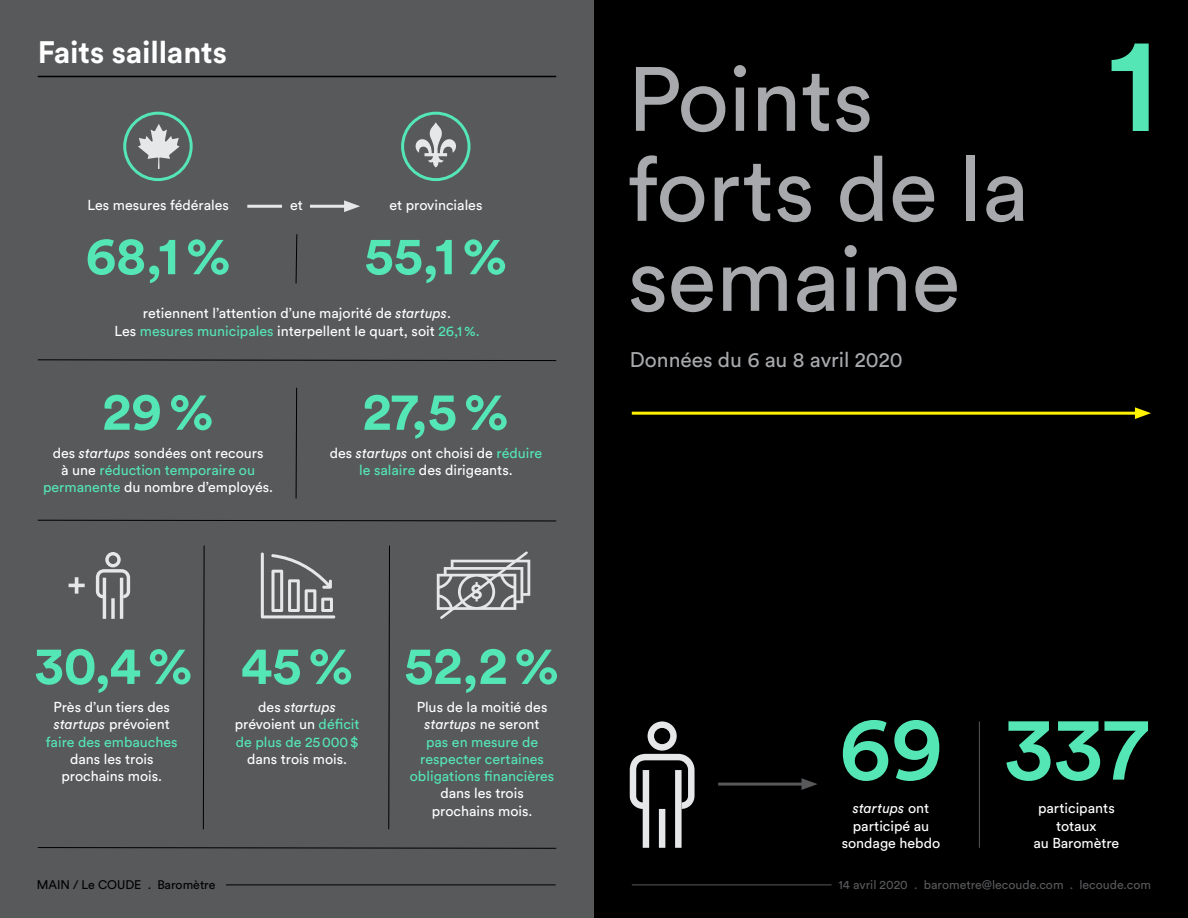
<style>
.page{position:relative;width:1188px;height:918px;background:#fff}
.page>*{position:absolute;margin:0;border:0;box-sizing:border-box;transform-origin:0 0}
.t1{font:500 135px "Circular Pro";color:#54e6b4}
.t2{font:90px/90px "Circular Pro";letter-spacing:-.005em;color:#a7a9ac}
.t3{font:500 90px "Circular Pro";color:#54e6b4}
.t4{font:700 52.8px "Circular Pro";color:#54e6b4}
.t5{font:700 30.75px "Circular Pro";letter-spacing:-.005em;color:#fff}
.t6{font:21px "Circular Pro";color:#a7a9ac}
.t7{font:14.25px/17.2px "Circular Pro";color:#fff;text-align:center}
.t8{font:14.25px/17.2px "Circular Pro";color:#54e6b4;text-align:center}
.t9{font:12.3px "Circular Pro";color:#58595b}
.t10{font:12.3px "Circular Pro";color:#000}
.s1{font-style:italic}
.s2{color:#54e6b4}
.s3{color:#fff}
.s4{font-style:italic;color:#fff}
</style>
<div class="page">
<div style="left:0;top:0;width:597px;height:918px;background:#58595b"></div>
<hr style="left:38px;top:76px;width:518px;height:1px;background:#000">
<svg style="left:203px;top:545px;width:1px;height:285px"></svg>
<svg style="left:37px;top:847px;width:520px;height:2px"></svg>
<svg style="left:37px;top:359px;width:520px;height:2px"></svg>
<svg style="left:37px;top:520px;width:519px;height:1px"></svg>
<svg style="left:388px;top:545px;width:2px;height:285px"></svg>
<svg style="left:296px;top:387px;width:1px;height:112px"></svg>
<svg style="left:296px;top:234px;width:1px;height:50px"></svg>
<div style="left:594px;top:0;width:594px;height:918px;background:#000"></div>
<svg style="left:630px;top:721px;width:65px;height:127px"></svg>
<hr style="left:718px;top:783px;width:89px;height:3px;background:#58595b">
<svg style="left:801px;top:778px;width:16px;height:12px"></svg>
<hr style="left:979px;top:721px;width:1px;height:127px;background:#58595b">
<hr style="left:247px;top:205px;width:103px;height:3px;background:#e6e7e8">
<svg style="left:344px;top:200px;width:16px;height:12px"></svg>
<svg style="left:138px;top:124px;width:42px;height:45px"></svg>
<div style="left:123px;top:112px;width:70px;height:69px;border:3px solid #54e6b4;border-radius:50%"></div>
<svg style="left:414px;top:122px;width:44px;height:45px"></svg>
<div style="left:401px;top:112px;width:70px;height:69px;border:3px solid #54e6b4;border-radius:50%"></div>
<svg style="left:261px;top:553px;width:74px;height:65px"></svg>
<svg style="left:437px;top:551px;width:93px;height:68px"></svg>
<svg style="left:96px;top:552px;width:34px;height:67px"></svg>
<svg style="left:69px;top:577px;width:16px;height:17px"></svg>
<hr style="left:226px;top:885px;width:330px;height:1px;background:#000">
<hr style="left:632px;top:885px;width:200px;height:1px;background:#58595b">
<hr style="left:632px;top:412px;width:509px;height:3px;background:#fff200">
<svg style="left:1135px;top:407px;width:16px;height:12px"></svg>
<div style="left:283px;top:198px;width:27px;height:18px;background:#58595b"></div>
<h3 class="t5" style="left:38px;top:31px;width:191px">Faits saillants</h3>
<p class="t7" style="left:87px;top:196px;width:143px">Les mesures fédérales</p>
<p class="t7" style="left:389px;top:196px;width:95px">et provinciales</p>
<p class="t7" style="left:290px;top:196px;width:14px">et</p>
<h3 class="t4" style="left:85px;top:219px;width:147px">68,1%</h3>
<h3 class="t4" style="left:364px;top:219px;width:144px">55,1%</h3>
<p class="t7" style="left:114px;top:304px;width:367px">retiennent l’attention d’une majorité de <span class="s1">startups</span>.<br>Les <span class="s2">mesures municipales</span> interpellent le quart, soit <span class="s2">26,1%.</span></p>
<h3 class="t4" style="left:103px;top:375px;width:113px">29%</h3>
<p class="t7" style="left:43px;top:444px;width:232px">des <span class="s1">startups</span> sondées ont recours<br>à une <span class="s2">réduction temporaire ou permanente</span> du nombre d’employés.</p>
<h3 class="t4" style="left:363px;top:375px;width:148px">27,5%</h3>
<p class="t7" style="left:330px;top:444px;width:214px">des <span class="s1">startups</span> ont choisi de <span class="s2">réduire le salaire</span> des dirigeants.</p>
<h3 class="t4" style="left:35px;top:629px;width:526px">30,4% 45% 52,2%</h3>
<p class="t7" style="left:46px;top:698px;width:133px">Près d’un tiers des <span class="s1">startups</span> prévoient <span class="s2">faire des embauches</span></p>
<p class="t7" style="left:61px;top:750px;width:102px">dans les trois prochains mois.</p>
<p class="t8" style="left:235px;top:698px;width:126px"><span class="s3">des</span> <span class="s4">startups </span><span class="s3">prévoient un</span> déficit de plus de 25000$</p>
<p class="t7" style="left:247px;top:750px;width:102px">dans trois mois.</p>
<p class="t8" style="left:410px;top:698px;width:146px"><span class="s3">Plus de la moitié des </span><span class="s4">startups</span> <span class="s3">ne seront<br></span>pas en mesure de respecter certaines obligations financières</p>
<p class="t7" style="left:432px;top:784px;width:102px">dans les trois prochains mois.</p>
<h2 class="t2" style="left:628px;top:50px;width:403px">Points forts de la semaine</h2>
<h3 class="t6" style="left:630px;top:345px;width:275px">Données du 6 au 8 avril 2020</h3>
<h1 class="t1" style="left:1108px;top:-8px;width:52px">1</h1>
<h2 class="t3" style="left:839px;top:687px;width:311px">69 337</h2>
<p class="t7" style="left:842px;top:799px;width:100px"><span class="s1">startups</span> ont participé au sondage hebdo</p>
<p class="t7" style="left:1033px;top:799px;width:87px">participants totaux<br>au Baromètre</p>
<p class="t10" style="left:37px;top:876px;width:180px">MAIN / Le COUDE . Baromètre</p>
<p class="t9" style="left:838px;top:877px;width:314px">14 avril 2020 . barometre@lecoude.com . lecoude.com</p>
</div>
